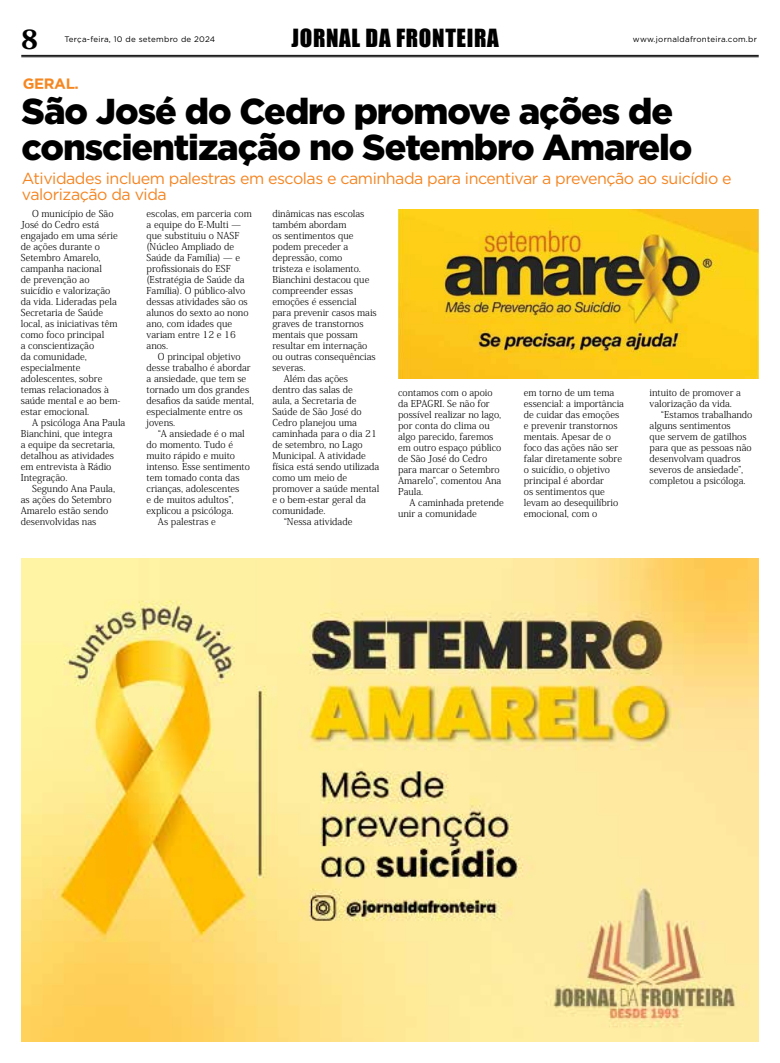
<style>
.page{position:relative;width:780px;height:1063px;background:#fff}
.page>*{position:absolute;margin:0;border:0;box-sizing:border-box;transform-origin:0 0}
.t1{font:900 36px/36px "Gotham";letter-spacing:-.03em;color:#000}
.t2{font:800 26.3px "Koz Min Pro";color:#000}
.t3{font:23px "Impact";letter-spacing:.03em;color:#000}
.t4{font:16px/16px "Gotham";letter-spacing:-.03em;color:#f58522}
.t5{font:700 15px "Gotham";letter-spacing:-.03em;color:#f6861f}
.t6{font:300 9.5px/11px "Koz Min Pro";color:#000}
.t7{font:8px "Gotham";letter-spacing:.03em;color:#000}
</style>
<div class="page">
<hr style="left:21px;top:55px;width:737px;height:1px;background:#000">
<hr style="left:21px;top:56px;width:737px;height:1px;background:#000">
<img style="left:21px;top:559px;width:737px;height:483px">
<img style="left:398px;top:210px;width:360px;height:168px">
<h3 class="t3" style="left:291px;top:21px;width:209px">JORNAL DA FRONTEIRA</h3>
<h2 class="t2" style="left:21px;top:20px;width:18px">8</h2>
<p class="t7" style="left:64px;top:34px;width:152px">Terça-feira, 10 de setembro de 2024</p>
<p class="t7" style="left:633px;top:34px;width:125px">www.jornaldafronteira.com.br</p>
<h3 class="t5" style="left:23px;top:74px;width:57px">GERAL.</h3>
<h1 class="t1" style="left:22px;top:92px;width:672px">São José do Cedro promove ações de conscientização no Setembro Amarelo</h1>
<h3 class="t4" style="left:22px;top:170px;width:711px">Atividades incluem palestras em escolas e caminhada para incentivar a prevenção ao suicídio e valorização da vida</h3>
<p class="t6" style="left:21px;top:208px;width:101px;text-indent:11px">O município de São<br>José do Cedro está engajado em uma série de ações durante o<br>Setembro Amarelo, campanha nacional<br>de prevenção ao suicídio e valorização da vida. Lideradas pela<br>Secretaria de Saúde local, as iniciativas têm como foco principal<br>a conscientização<br>da comunidade, especialmente adolescentes, sobre temas relacionados à saúde mental e ao bem&shy;estar emocional.</p>
<p class="t6" style="left:21px;top:417px;width:106px;text-indent:11px">A psicóloga Ana Paula<br>Bianchini, que integra<br>a equipe da secretaria, detalhou as atividades em entrevista à Rádio<br>Integração.</p>
<p class="t6" style="left:21px;top:483px;width:96px;text-indent:11px">Segundo Ana Paula, as ações do Setembro<br>Amarelo estão sendo desenvolvidas nas</p>
<p class="t6" style="left:146px;top:208px;width:107px">escolas, em parceria com a equipe do E-Multi — que substituiu o NASF (Núcleo Ampliado de<br>Saúde da Família) — e profissionais do ESF (Estratégia de Saúde da<br>Família). O público-alvo dessas atividades são os alunos do sexto ao nono ano, com idades que variam entre 12 e 16 anos.</p>
<p class="t6" style="left:146px;top:351px;width:109px;text-indent:11px">O principal objetivo desse trabalho é abordar a ansiedade, que tem se tornado um dos grandes desafios da saúde mental, especialmente entre os jovens.</p>
<p class="t6" style="left:158px;top:428px;width:88px">“A ansiedade é o mal</p>
<p class="t6" style="left:146px;top:439px;width:88px">do momento. Tudo é</p>
<p class="t6" style="left:146px;top:450px;width:90px">muito rápido e muito</p>
<p class="t6" style="left:146px;top:461px;width:105px">intenso. Esse sentimento</p>
<p class="t6" style="left:146px;top:472px;width:94px">tem tomado conta das</p>
<p class="t6" style="left:146px;top:483px;width:94px">crianças, adolescentes</p>
<p class="t6" style="left:146px;top:494px;width:88px">e de muitos adultos”,</p>
<p class="t6" style="left:146px;top:505px;width:88px">explicou a psicóloga.</p>
<p class="t6" style="left:158px;top:516px;width:60px">As palestras e</p>
<p class="t6" style="left:272px;top:208px;width:94px">dinâmicas nas escolas</p>
<p class="t6" style="left:272px;top:219px;width:75px">também abordam</p>
<p class="t6" style="left:272px;top:230px;width:83px">os sentimentos que</p>
<p class="t6" style="left:272px;top:241px;width:78px">podem preceder a</p>
<p class="t6" style="left:272px;top:252px;width:72px">depressão, como</p>
<p class="t6" style="left:272px;top:263px;width:90px">tristeza e isolamento.</p>
<p class="t6" style="left:272px;top:274px;width:99px">Bianchini destacou que</p>
<p class="t6" style="left:272px;top:285px;width:82px">compreender essas</p>
<p class="t6" style="left:272px;top:296px;width:86px">emoções é essencial</p>
<p class="t6" style="left:272px;top:307px;width:106px">para prevenir casos mais</p>
<p class="t6" style="left:272px;top:318px;width:93px">graves de transtornos</p>
<p class="t6" style="left:272px;top:329px;width:87px">mentais que possam</p>
<p class="t6" style="left:272px;top:340px;width:96px">resultar em internação</p>
<p class="t6" style="left:272px;top:351px;width:105px">ou outras consequências</p>
<p class="t6" style="left:272px;top:362px;width:35px">severas.</p>
<p class="t6" style="left:284px;top:373px;width:66px">Além das ações</p>
<p class="t6" style="left:272px;top:384px;width:82px">dentro das salas de</p>
<p class="t6" style="left:272px;top:395px;width:86px">aula, a Secretaria de</p>
<p class="t6" style="left:272px;top:406px;width:91px">Saúde de São José do</p>
<p class="t6" style="left:272px;top:417px;width:86px">Cedro planejou uma</p>
<p class="t6" style="left:272px;top:428px;width:106px">caminhada para o dia 21</p>
<p class="t6" style="left:272px;top:439px;width:92px">de setembro, no Lago</p>
<p class="t6" style="left:272px;top:450px;width:95px">Municipal. A atividade</p>
<p class="t6" style="left:272px;top:461px;width:108px">física está sendo utilizada</p>
<p class="t6" style="left:272px;top:472px;width:76px">como um meio de</p>
<p class="t6" style="left:272px;top:483px;width:108px">promover a saúde mental</p>
<p class="t6" style="left:272px;top:494px;width:95px">e o bem-estar geral da</p>
<p class="t6" style="left:272px;top:505px;width:55px">comunidade.</p>
<p class="t6" style="left:284px;top:516px;width:70px">“Nessa atividade</p>
<p class="t6" style="left:398px;top:387px;width:105px">contamos com o apoio da EPAGRI. Se não for possível realizar no lago, por conta do clima ou algo parecido, faremos em outro espaço público de São José do Cedro para marcar o Setembro<br>Amarelo”, comentou Ana<br>Paula.</p>
<p class="t6" style="left:398px;top:497px;width:107px;text-indent:11px">A caminhada pretende unir a comunidade</p>
<p class="t6" style="left:524px;top:387px;width:102px">em torno de um tema essencial: a importância de cuidar das emoções e prevenir transtornos mentais. Apesar de o foco das ações não ser falar diretamente sobre o suicídio, o objetivo principal é abordar<br>os sentimentos que levam ao desequilíbrio emocional, com o</p>
<p class="t6" style="left:649px;top:387px;width:93px">intuito de promover a</p>
<p class="t6" style="left:649px;top:398px;width:84px">valorização da vida.</p>
<p class="t6" style="left:661px;top:409px;width:93px">“Estamos trabalhando</p>
<p class="t6" style="left:649px;top:420px;width:83px">alguns sentimentos</p>
<p class="t6" style="left:649px;top:431px;width:98px">que servem de gatilhos</p>
<p class="t6" style="left:649px;top:442px;width:103px">para que as pessoas não</p>
<p class="t6" style="left:649px;top:453px;width:93px">desenvolvam quadros</p>
<p class="t6" style="left:649px;top:464px;width:95px">severos de ansiedade”,</p>
<p class="t6" style="left:649px;top:475px;width:98px">completou a psicóloga.</p>
</div>
